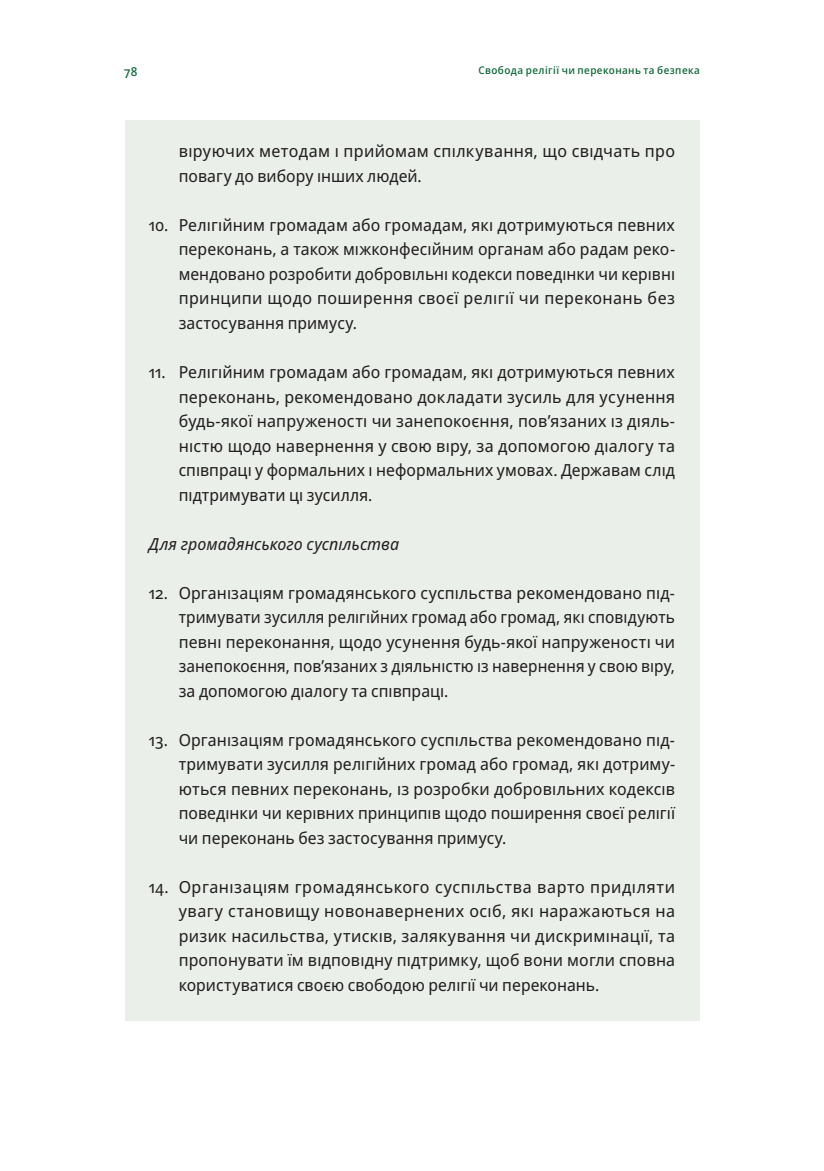
<style>
.page{position:relative;width:824px;height:1171px;background:#fff}
.page>*{position:absolute;margin:0;border:0;box-sizing:border-box;transform-origin:0 0}
.t1{font:16.62px/24.5px "Noto Sans Display";letter-spacing:.005em;color:#231f20;text-align:justify}
.t2{font:italic 16.62px "Noto Sans Display";letter-spacing:.005em;color:#231f20}
.t3{font:500 12.25px "Noto Sans Display";color:#0f6838}
.t4{font:500 10.5px "Noto Sans Display";letter-spacing:.04em;color:#0f6838}
</style>
<div class="page">
<div style="left:125px;top:120px;width:574px;height:92px;background:#eaefea"></div>
<div style="left:125px;top:188px;width:574px;height:171px;background:#eaefea"></div>
<div style="left:125px;top:335px;width:574px;height:195px;background:#eaefea"></div>
<div style="left:125px;top:507px;width:574px;height:72px;background:#eaefea"></div>
<div style="left:125px;top:556px;width:574px;height:170px;background:#eaefea"></div>
<div style="left:125px;top:703px;width:574px;height:170px;background:#eaefea"></div>
<div style="left:125px;top:850px;width:574px;height:170px;background:#eaefea"></div>
<p class="t3" style="left:124px;top:63px;width:15px">78</p>
<p class="t4" style="left:478px;top:63px;width:223px">Свобода релігії чи переконань та безпека</p>
<p class="t1" style="left:179px;top:139px;width:498px">віруючих методам і прийомам спілкування, що свідчать про повагу до вибору інших людей.</p>
<p class="t1" style="left:179px;top:213px;width:498px;text-indent:-30px">10. Релігійним громадам або громадам, які дотримуються певних переконань, а також міжконфесійним органам або радам реко&shy;мендовано розробити добровільні кодекси поведінки чи керівні принципи щодо поширення своєї релігії чи переконань без застосування примусу.</p>
<p class="t1" style="left:179px;top:360px;width:498px;text-indent:-30px">11. Релігійним громадам або громадам, які дотримуються певних переконань, рекомендовано докладати зусиль для усунення будь-якої напруженості чи занепокоєння, пов’язаних із діяль&shy;ністю щодо навернення у свою віру, за допомогою діалогу та співпраці у формальних і неформальних умовах. Державам слід підтримувати ці зусилля.</p>
<p class="t2" style="left:149px;top:531px;width:252px">Для громадянського суспільства</p>
<p class="t1" style="left:179px;top:580px;width:498px;text-indent:-30px">12. Організаціям громадянського суспільства рекомендовано під&shy;тримувати зусилля релігійних громад або громад, які сповідують певні переконання, щодо усунення будь-якої напруженості чи занепокоєння, пов’язаних з діяльністю із навернення у свою віру, за допомогою діалогу та співпраці.</p>
<p class="t1" style="left:179px;top:727px;width:498px;text-indent:-30px">13. Організаціям громадянського суспільства рекомендовано під&shy;тримувати зусилля релігійних громад або громад, які дотриму&shy;ються певних переконань, із розробки добровільних кодексів поведінки чи керівних принципів щодо поширення своєї релігії чи переконань без застосування примусу.</p>
<p class="t1" style="left:179px;top:874px;width:498px;text-indent:-30px">14. Організаціям громадянського суспільства варто приділяти увагу становищу новонавернених осіб, які наражаються на ризик насильства, утисків, залякування чи дискримінації, та пропонувати їм відповідну підтримку, щоб вони могли сповна користуватися своєю свободою релігії чи переконань.</p>
</div>
